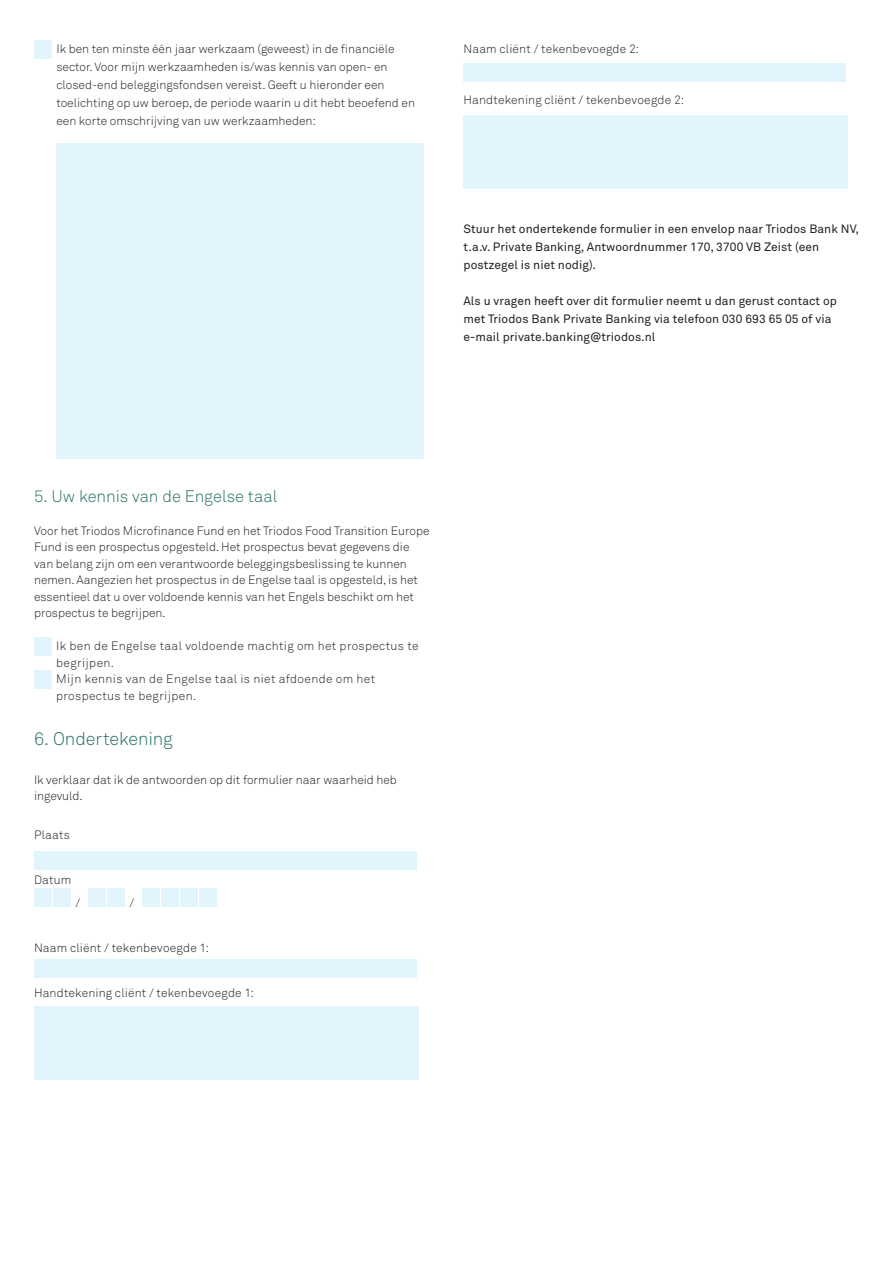
<style>
.page{position:relative;width:893px;height:1263px;background:#fff}
.page>*{position:absolute;margin:0;border:0;box-sizing:border-box;transform-origin:0 0}
.t1{font:18px "Akkurat Light Pro";letter-spacing:-.005em;color:#297065}
.t2{font:16.5px "Akkurat Light Pro";color:#297065}
.t3{font:12px/16.5px "Akkurat Light Pro";color:#231f20}
.t4{font:12px/18px "Akkurat Pro";letter-spacing:.005em;color:#231f20}
.t5{font:12px/16.5px "Akkurat Light Pro";letter-spacing:.03em;color:#231f20}
</style>
<div class="page">
<div style="left:34px;top:40px;width:17px;height:18px;background:#e1f4fc"></div>
<div style="left:56px;top:143px;width:368px;height:316px;background:#e1f4fc"></div>
<div style="left:34px;top:637px;width:17px;height:18px;background:#e1f4fc"></div>
<div style="left:34px;top:670px;width:17px;height:18px;background:#e1f4fc"></div>
<div style="left:34px;top:851px;width:383px;height:18px;background:#e1f4fc"></div>
<div style="left:34px;top:889px;width:17px;height:18px;background:#e1f4fc"></div>
<div style="left:53px;top:889px;width:17px;height:18px;background:#e1f4fc"></div>
<div style="left:88px;top:889px;width:17px;height:18px;background:#e1f4fc"></div>
<div style="left:107px;top:889px;width:17px;height:18px;background:#e1f4fc"></div>
<div style="left:142px;top:889px;width:17px;height:18px;background:#e1f4fc"></div>
<div style="left:161px;top:889px;width:17px;height:18px;background:#e1f4fc"></div>
<div style="left:180px;top:889px;width:17px;height:18px;background:#e1f4fc"></div>
<div style="left:199px;top:889px;width:17px;height:18px;background:#e1f4fc"></div>
<div style="left:34px;top:959px;width:383px;height:18px;background:#e1f4fc"></div>
<div style="left:34px;top:1006px;width:384px;height:73px;background:#e1f4fc"></div>
<div style="left:463px;top:63px;width:383px;height:18px;background:#e1f4fc"></div>
<div style="left:463px;top:115px;width:384px;height:73px;background:#e1f4fc"></div>
<p class="t3" style="left:56px;top:40px;width:360px;line-height:18px">Ik ben ten minste één jaar werkzaam (geweest) in de financiële sector. Voor mijn werkzaamheden is/was kennis van open- en closed-end beleggingsfondsen vereist. Geeft u hieronder een toelichting op uw beroep, de periode waarin u dit hebt beoefend en een korte omschrijving van uw werkzaamheden:</p>
<p class="t3" style="left:463px;top:41px;width:177px">Naam cliënt / tekenbevoegde 2:</p>
<p class="t3" style="left:463px;top:92px;width:222px">Handtekening cliënt / tekenbevoegde 2:</p>
<p class="t4" style="left:463px;top:220px;width:397px">Stuur het ondertekende formulier in een envelop naar Triodos Bank NV, t.a.v. Private Banking, Antwoordnummer 170, 3700 VB Zeist (een postzegel is niet nodig).</p>
<p class="t4" style="left:463px;top:292px;width:375px">Als u vragen heeft over dit formulier neemt u dan gerust contact op met Triodos Bank Private Banking via telefoon 030 693 65 05 of via e-mail private.banking@triodos.nl</p>
<h2 class="t2" style="left:34px;top:486px;width:245px">5. Uw kennis van de Engelse taal</h2>
<p class="t3" style="left:34px;top:522px;width:397px">Voor het Triodos Microfinance Fund en het Triodos Food Transition Europe Fund is een prospectus opgesteld. Het prospectus bevat gegevens die van belang zijn om een verantwoorde beleggingsbeslissing te kunnen nemen. Aangezien het prospectus in de Engelse taal is opgesteld, is het essentieel dat u over voldoende kennis van het Engels beschikt om het prospectus te begrijpen.</p>
<p class="t5" style="left:56px;top:638px;width:364px">Ik ben de Engelse taal voldoende machtig om het prospectus te begrijpen.<br>Mijn kennis van de Engelse taal is niet afdoende om het prospectus te begrijpen.</p>
<h1 class="t1" style="left:34px;top:728px;width:140px">6. Ondertekening</h1>
<p class="t3" style="left:34px;top:771px;width:364px">Ik verklaar dat ik de antwoorden op dit formulier naar waarheid heb ingevuld.</p>
<p class="t3" style="left:34px;top:827px;width:37px">Plaats</p>
<p class="t3" style="left:34px;top:872px;width:39px">Datum</p>
<p class="t3" style="left:76px;top:894px;width:6px">/</p>
<p class="t3" style="left:130px;top:894px;width:6px">/</p>
<p class="t3" style="left:34px;top:939px;width:177px">Naam cliënt / tekenbevoegde 1:</p>
<p class="t3" style="left:34px;top:984px;width:221px">Handtekening cliënt / tekenbevoegde 1:</p>
</div>
